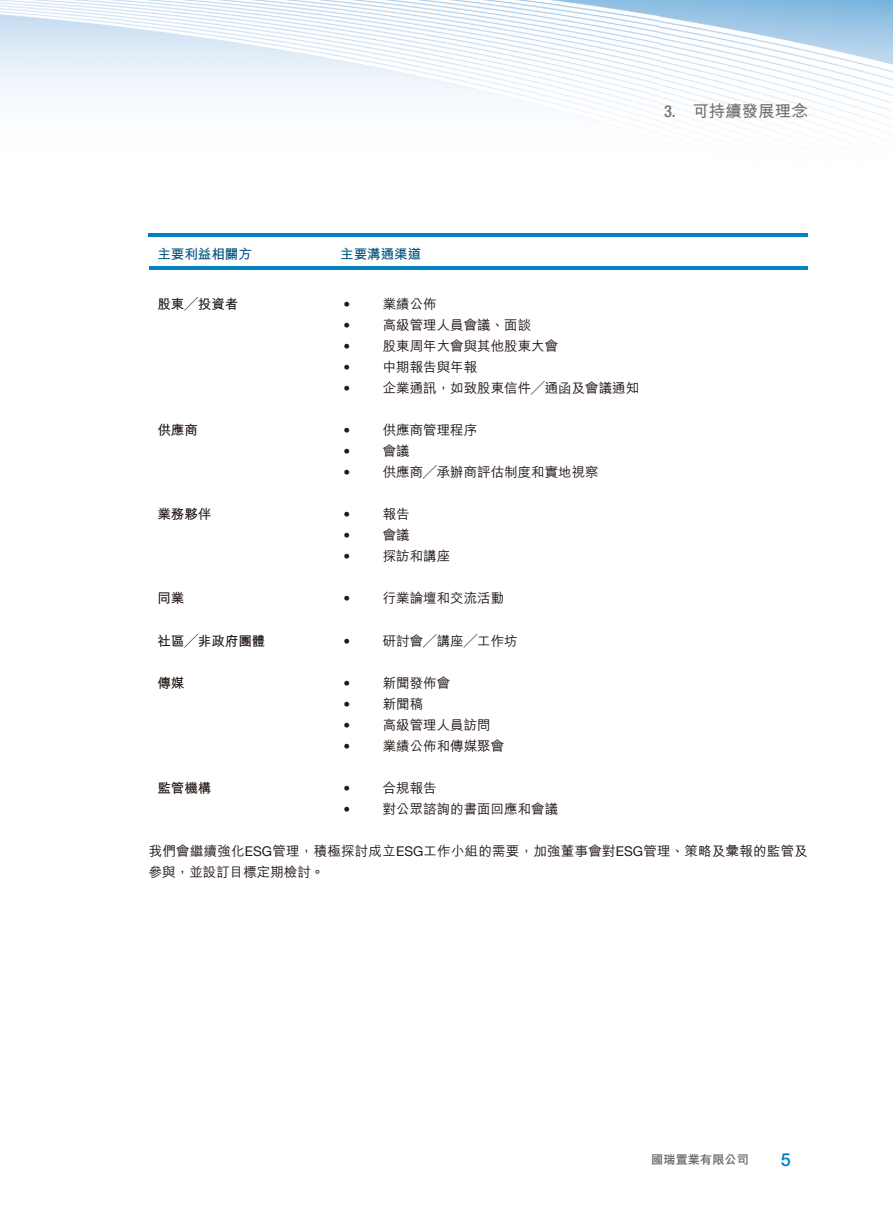
<style>
.page{position:relative;width:893px;height:1212px;background:#fff}
.page>*{position:absolute;margin:0;border:0;box-sizing:border-box;transform-origin:0 0}
.t1{font:500 18px "Helvetica Neue LT Std";color:#0082c3}
.t2{font:16.5px "M Hei HK Bold E Ten B5 H";color:#717171}
.t3{font:13.5px/21px "M Hei HK Medium E Ten B5 H";color:#231916}
.t4{font:13.5px "M Hei HK Bold E Ten B5 H";color:#231916}
.t5{font:13.5px "M Hei HK Bold E Ten B5 H";color:#00527e}
.t6{font:12px "M Hei HK Heavy E Ten B5 H";letter-spacing:.02em;color:#717171}
.s1{font-family:"Helvetica Neue LT Std";font-weight:500;font-stretch:condensed}
.s2{font-family:"Helvetica Neue LT Std"}
</style>
<div class="page">
<img style="left:0;top:0;width:893px;height:139px">
<hr style="left:149px;top:234px;width:659px;height:3px;background:#0082c3">
<hr style="left:149px;top:266px;width:191px;height:3px;background:#0082c3">
<hr style="left:340px;top:266px;width:468px;height:3px;background:#0082c3">
<p class="t2" style="left:664px;top:104px;width:145px"><span class="s1">3.</span> 可持續發展理念</p>
<p class="t5" style="left:157px;top:249px;width:96px">主要利益相關方</p>
<p class="t5" style="left:340px;top:249px;width:82px">主要溝通渠道</p>
<p class="t4" style="left:157px;top:299px;width:82px">股東╱投資者</p>
<p class="t3" style="left:344px;top:296px;width:95px"><span class="s2">•</span> 業績公佈</p>
<p class="t3" style="left:344px;top:317px;width:189px"><span class="s2">•</span> 高級管理人員會議、面談</p>
<p class="t3" style="left:344px;top:338px;width:216px"><span class="s2">•</span> 股東周年大會與其他股東大會</p>
<p class="t3" style="left:344px;top:359px;width:135px"><span class="s2">•</span> 中期報告與年報</p>
<p class="t3" style="left:344px;top:380px;width:297px"><span class="s2">•</span> 企業通訊，如致股東信件╱通函及會議通知</p>
<p class="t4" style="left:157px;top:425px;width:42px">供應商</p>
<p class="t3" style="left:344px;top:422px;width:135px"><span class="s2">•</span> 供應商管理程序</p>
<p class="t3" style="left:344px;top:443px;width:68px"><span class="s2">•</span> 會議</p>
<p class="t3" style="left:344px;top:464px;width:257px"><span class="s2">•</span> 供應商╱承辦商評估制度和實地視察</p>
<p class="t4" style="left:157px;top:509px;width:55px">業務夥伴</p>
<p class="t3" style="left:344px;top:506px;width:68px"><span class="s2">•</span> 報告</p>
<p class="t3" style="left:344px;top:527px;width:68px"><span class="s2">•</span> 會議</p>
<p class="t3" style="left:344px;top:548px;width:108px"><span class="s2">•</span> 探訪和講座</p>
<p class="t4" style="left:157px;top:593px;width:28px">同業</p>
<p class="t3" style="left:344px;top:590px;width:162px"><span class="s2">•</span> 行業論壇和交流活動</p>
<p class="t4" style="left:157px;top:635px;width:109px">社區╱非政府團體</p>
<p class="t3" style="left:344px;top:632px;width:176px"><span class="s2">•</span> 研討會╱講座╱工作坊</p>
<p class="t4" style="left:157px;top:677px;width:28px">傳媒</p>
<p class="t3" style="left:344px;top:674px;width:108px"><span class="s2">•</span> 新聞發佈會</p>
<p class="t3" style="left:344px;top:695px;width:81px"><span class="s2">•</span> 新聞稿</p>
<p class="t3" style="left:344px;top:716px;width:149px"><span class="s2">•</span> 高級管理人員訪問</p>
<p class="t3" style="left:344px;top:737px;width:162px"><span class="s2">•</span> 業績公佈和傳媒聚會</p>
<p class="t4" style="left:157px;top:782px;width:55px">監管機構</p>
<p class="t3" style="left:344px;top:779px;width:95px"><span class="s2">•</span> 合規報告</p>
<p class="t3" style="left:344px;top:800px;width:216px"><span class="s2">•</span> 對公眾諮詢的書面回應和會議</p>
<p class="t3" style="left:149px;top:842px;width:661px">我們會繼續強化<span class="s2">ESG</span>管理，積極探討成立<span class="s2">ESG</span>工作小組的需要，加強董事會對<span class="s2">ESG</span>管理、策略及彙報的監管及參與，並設訂目標定期檢討。</p>
<p class="t6" style="left:651px;top:1154px;width:99px">國瑞置業有限公司</p>
<h1 class="t1" style="left:781px;top:1153px;width:12px">5</h1>
</div>
